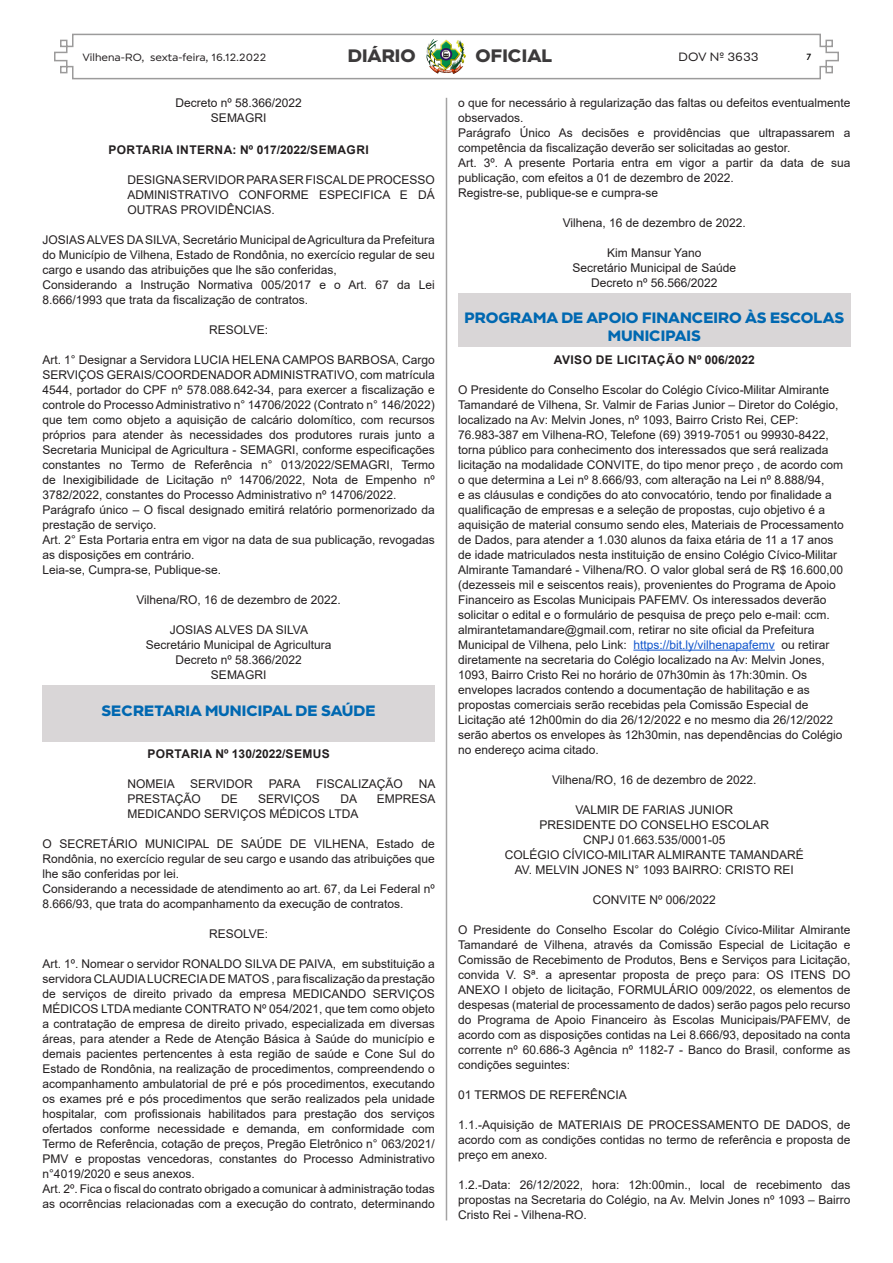
<style>
.page{position:relative;width:893px;height:1263px;background:#fff}
.page>*{position:absolute;margin:0;border:0;box-sizing:border-box;transform-origin:0 0}
.t1{font:700 18px "Modica";color:#3c3a3b}
.TÍTULO{font:700 15px/18px "Modica";color:#0068b1;text-align:center}
.Ementa{font:12px/15px "Arial";color:#231f20}
.Orgão_Emitente{font:12px "Arial";color:#231f20}
.Titulo_Descrição{font:700 12px "Arial";letter-spacing:.035em;color:#231f20}
.t2{font:12px "Modica";color:#231f20}
.t3{font:10.5px "Modica";color:#231f20}
.t4{font:500 9px "Modica";color:#000}
.s1{color:#15c}
</style>
<div class="page">
<svg style="left:54px;top:33px;width:785px;height:47px"></svg>
<img style="left:425px;top:37px;width:42px;height:38px">
<hr style="left:446px;top:98px;width:1px;height:1122px;background:#a4a3a3">
<div style="left:43px;top:686px;width:392px;height:56px;background:#d9d6d7"></div>
<div style="left:458px;top:293px;width:392px;height:54px;background:#d9d6d7"></div>
<hr style="left:633px;top:650px;width:142px;height:1px;background:#15c">
<p class="t3" style="left:82px;top:51px;width:185px">Vilhena-RO, sexta-feira, 16.12.2022</p>
<h1 class="t1" style="left:348px;top:44px;width:69px">DIÁRIO</h1>
<h1 class="t1" style="left:476px;top:44px;width:78px">OFICIAL</h1>
<p class="t2" style="left:679px;top:50px;width:82px">DOV Nº 3633</p>
<p class="t4" style="left:806px;top:51px;width:6px">7</p>
<p class="Orgão_Emitente" style="left:175px;top:94px;width:128px">Decreto nº 58.366/2022</p>
<p class="Orgão_Emitente" style="left:211px;top:109px;width:57px">SEMAGRI</p>
<p class="Titulo_Descrição" style="left:108px;top:141px;width:262px">PORTARIA INTERNA: Nº 017/2022/SEMAGRI</p>
<p class="Ementa" style="left:128px;top:172px;width:309px;text-align:justify">DESIGNA SERVIDOR PARA SER FISCAL DE PROCESSO ADMINISTRATIVO CONFORME ESPECIFICA E DÁ OUTRAS PROVIDÊNCIAS.</p>
<p class="Ementa" style="left:43px;top:232px;width:394px;text-align:justify">JOSIAS ALVES DA SILVA, Secretário Municipal de Agricultura da Prefeitura do Município de Vilhena, Estado de Rondônia, no exercício regular de seu cargo e usando das atribuições que lhe são conferidas,</p>
<p class="Ementa" style="left:43px;top:277px;width:394px">Considerando a Instrução Normativa 005/2017 e o Art. 67 da Lei<br>8.666/1993 que trata da fiscalização de contratos.</p>
<p class="Orgão_Emitente" style="left:209px;top:321px;width:61px">RESOLVE:</p>
<p class="Ementa" style="left:43px;top:352px;width:394px;text-align:justify">Art. 1° Designar a Servidora LUCIA HELENA CAMPOS BARBOSA, Cargo SERVIÇOS GERAIS/COORDENADOR ADMINISTRATIVO, com matrícula 4544, portador do CPF nº 578.088.642-34, para exercer a fiscalização e controle do Processo Administrativo n° 14706/2022 (Contrato n° 146/2022) que tem como objeto a aquisição de calcário dolomítico, com recursos próprios para atender às necessidades dos produtores rurais junto a Secretaria Municipal de Agricultura - SEMAGRI, conforme especificações constantes no Termo de Referência n° 013/2022/SEMAGRI, Termo de Inexigibilidade de Licitação nº 14706/2022, Nota de Empenho nº 3782/2022, constantes do Processo Administrativo nº 14706/2022.</p>
<p class="Ementa" style="left:43px;top:502px;width:394px">Parágrafo único – O fiscal designado emitirá relatório pormenorizado da prestação de serviço.</p>
<p class="Ementa" style="left:43px;top:532px;width:394px">Art. 2° Esta Portaria entra em vigor na data de sua publicação, revogadas as disposições em contrário.</p>
<p class="Ementa" style="left:43px;top:562px;width:180px">Leia-se, Cumpra-se, Publique-se.</p>
<p class="Orgão_Emitente" style="left:136px;top:591px;width:206px">Vilhena/RO, 16 de dezembro de 2022.</p>
<p class="Orgão_Emitente" style="left:170px;top:621px;width:140px">JOSIAS ALVES DA SILVA</p>
<p class="Orgão_Emitente" style="left:146px;top:636px;width:187px">Secretário Municipal de Agricultura</p>
<p class="Orgão_Emitente" style="left:175px;top:651px;width:128px">Decreto nº 58.366/2022</p>
<p class="Orgão_Emitente" style="left:211px;top:666px;width:57px">SEMAGRI</p>
<p class="TÍTULO" style="left:102px;top:701px;width:276px">SECRETARIA MUNICIPAL DE SAÚDE</p>
<p class="Titulo_Descrição" style="left:147px;top:745px;width:184px">PORTARIA Nº 130/2022/SEMUS</p>
<p class="Ementa" style="left:128px;top:776px;width:49px">NOMEIA</p>
<p class="Ementa" style="left:190px;top:776px;width:64px">SERVIDOR</p>
<p class="Ementa" style="left:269px;top:776px;width:33px">PARA</p>
<p class="Ementa" style="left:316px;top:776px;width:88px">FISCALIZAÇÃO</p>
<p class="Ementa" style="left:419px;top:776px;width:18px">NA</p>
<p class="Ementa" style="left:128px;top:791px;width:75px">PRESTAÇÃO</p>
<p class="Ementa" style="left:221px;top:791px;width:18px">DE</p>
<p class="Ementa" style="left:258px;top:791px;width:63px">SERVIÇOS</p>
<p class="Ementa" style="left:340px;top:791px;width:18px">DA</p>
<p class="Ementa" style="left:377px;top:791px;width:60px">EMPRESA</p>
<p class="Ementa" style="left:128px;top:806px;width:232px">MEDICANDO SERVIÇOS MÉDICOS LTDA</p>
<p class="Ementa" style="left:43px;top:836px;width:394px;text-align:justify">O SECRETÁRIO MUNICIPAL DE SAÚDE DE VILHENA, Estado de Rondônia, no exercício regular de seu cargo e usando das atribuições que lhe são conferidas por lei.</p>
<p class="Ementa" style="left:43px;top:881px;width:394px">Considerando a necessidade de atendimento ao art. 67, da Lei Federal nº<br>8.666/93, que trata do acompanhamento da execução de contratos.</p>
<p class="Orgão_Emitente" style="left:209px;top:925px;width:61px">RESOLVE:</p>
<p class="Ementa" style="left:43px;top:956px;width:394px;text-align:justify">Art. 1º. Nomear o servidor RONALDO SILVA DE PAIVA, em substituição a servidora CLAUDIA LUCRECIA DE MATOS , para fiscalização da prestação de serviços de direito privado da empresa MEDICANDO SERVIÇOS MÉDICOS LTDA mediante CONTRATO Nº 054/2021, que tem como objeto a contratação de empresa de direito privado, especializada em diversas áreas, para atender a Rede de Atenção Básica à Saúde do município e demais pacientes pertencentes à esta região de saúde e Cone Sul do Estado de Rondônia, na realização de procedimentos, compreendendo o acompanhamento ambulatorial de pré e pós procedimentos, executando os exames pré e pós procedimentos que serão realizados pela unidade hospitalar, com profissionais habilitados para prestação dos serviços ofertados conforme necessidade e demanda, em conformidade com Termo de Referência, cotação de preços, Pregão Eletrônico n° 063/2021/ PMV e propostas vencedoras, constantes do Processo Administrativo n°4019/2020 e seus anexos.</p>
<p class="Ementa" style="left:43px;top:1181px;width:394px">Art. 2º. Fica o fiscal do contrato obrigado a comunicar à administração todas as ocorrências relacionadas com a execução do contrato, determinando</p>
<p class="Ementa" style="left:458px;top:95px;width:394px">o que for necessário à regularização das faltas ou defeitos eventualmente observados.</p>
<p class="Ementa" style="left:458px;top:125px;width:394px">Parágrafo Único As decisões e providências que ultrapassarem a competência da fiscalização deverão ser solicitadas ao gestor.</p>
<p class="Ementa" style="left:458px;top:155px;width:394px">Art. 3º. A presente Portaria entra em vigor a partir da data de sua publicação, com efeitos a 01 de dezembro de 2022.</p>
<p class="Ementa" style="left:458px;top:185px;width:202px">Registre-se, publique-se e cumpra-se</p>
<p class="Orgão_Emitente" style="left:563px;top:214px;width:185px">Vilhena, 16 de dezembro de 2022.</p>
<p class="Orgão_Emitente" style="left:607px;top:244px;width:96px">Kim Mansur Yano</p>
<p class="Orgão_Emitente" style="left:573px;top:259px;width:165px">Secretário Municipal de Saúde</p>
<p class="Orgão_Emitente" style="left:591px;top:274px;width:128px">Decreto nº 56.566/2022</p>
<p class="TÍTULO" style="left:464px;top:309px;width:381px">PROGRAMA DE APOIO FINANCEIRO ÀS ESCOLAS<br>MUNICIPAIS</p>
<p class="Titulo_Descrição" style="left:554px;top:351px;width:202px">AVISO DE LICITAÇÃO Nº 006/2022</p>
<p class="Ementa" style="left:458px;top:382px;width:387px">O Presidente do Conselho Escolar do Colégio Cívico-Militar Almirante Tamandaré de Vilhena, Sr. Valmir de Farias Junior – Diretor do Colégio, localizado na Av: Melvin Jones, nº 1093, Bairro Cristo Rei, CEP:<br>76.983-387 em Vilhena-RO, Telefone (69) 3919-7051 ou 99930-8422, torna público para conhecimento dos interessados que será realizada licitação na modalidade CONVITE, do tipo menor preço , de acordo com o que determina a Lei nº 8.666/93, com alteração na Lei nº 8.888/94,<br>e as cláusulas e condições do ato convocatório, tendo por finalidade a qualificação de empresas e a seleção de propostas, cujo objetivo é a aquisição de material consumo sendo eles, Materiais de Processamento de Dados, para atender a 1.030 alunos da faixa etária de 11 a 17 anos de idade matriculados nesta instituição de ensino Colégio Cívico-Militar Almirante Tamandaré - Vilhena/RO. O valor global será de R$ 16.600,00 (dezesseis mil e seiscentos reais), provenientes do Programa de Apoio Financeiro as Escolas Municipais PAFEMV. Os interessados deverão solicitar o edital e o formulário de pesquisa de preço pelo e-mail: ccm. almirantetamandare@gmail.com, retirar no site oficial da Prefeitura Municipal de Vilhena, pelo Link: <span class="s1">https://bit.ly/vilhenapafemv</span> ou retirar diretamente na secretaria do Colégio localizado na Av: Melvin Jones, 1093, Bairro Cristo Rei no horário de 07h30min às 17h:30min. Os envelopes lacrados contendo a documentação de habilitação e as propostas comerciais serão recebidas pela Comissão Especial de Licitação até 12h00min do dia 26/12/2022 e no mesmo dia 26/12/2022 serão abertos os envelopes às 12h30min, nas dependências do Colégio no endereço acima citado.</p>
<p class="Orgão_Emitente" style="left:552px;top:771px;width:206px">Vilhena/RO, 16 de dezembro de 2022.</p>
<p class="Orgão_Emitente" style="left:575px;top:801px;width:159px">VALMIR DE FARIAS JUNIOR</p>
<p class="Orgão_Emitente" style="left:540px;top:816px;width:231px">PRESIDENTE DO CONSELHO ESCOLAR</p>
<p class="Orgão_Emitente" style="left:583px;top:831px;width:144px">CNPJ 01.663.535/0001-05</p>
<p class="Orgão_Emitente" style="left:505px;top:846px;width:300px">COLÉGIO CÍVICO-MILITAR ALMIRANTE TAMANDARÉ</p>
<p class="Orgão_Emitente" style="left:515px;top:861px;width:281px">AV. MELVIN JONES N° 1093 BAIRRO: CRISTO REI</p>
<p class="Orgão_Emitente" style="left:593px;top:891px;width:125px">CONVITE Nº 006/2022</p>
<p class="Ementa" style="left:458px;top:922px;width:394px;text-align:justify">O Presidente do Conselho Escolar do Colégio Cívico-Militar Almirante Tamandaré de Vilhena, através da Comissão Especial de Licitação e Comissão de Recebimento de Produtos, Bens e Serviços para Licitação, convida V. Sª. a apresentar proposta de preço para: OS ITENS DO ANEXO I objeto de licitação, FORMULÁRIO 009/2022, os elementos de despesas (material de processamento de dados) serão pagos pelo recurso do Programa de Apoio Financeiro às Escolas Municipais/PAFEMV, de acordo com as disposições contidas na Lei 8.666/93, depositado na conta corrente nº 60.686-3 Agência nº 1182-7 - Banco do Brasil, conforme as condições seguintes:</p>
<p class="Ementa" style="left:458px;top:1087px;width:170px">01 TERMOS DE REFERÊNCIA</p>
<p class="Ementa" style="left:458px;top:1117px;width:394px;text-align:justify">1.1.-Aquisição de MATERIAIS DE PROCESSAMENTO DE DADOS, de acordo com as condições contidas no termo de referência e proposta de preço em anexo.</p>
<p class="Ementa" style="left:458px;top:1177px;width:394px;text-align:justify">1.2.-Data: 26/12/2022, hora: 12h:00min., local de recebimento das propostas na Secretaria do Colégio, na Av. Melvin Jones nº 1093 – Bairro Cristo Rei - Vilhena-RO.</p>
</div>
